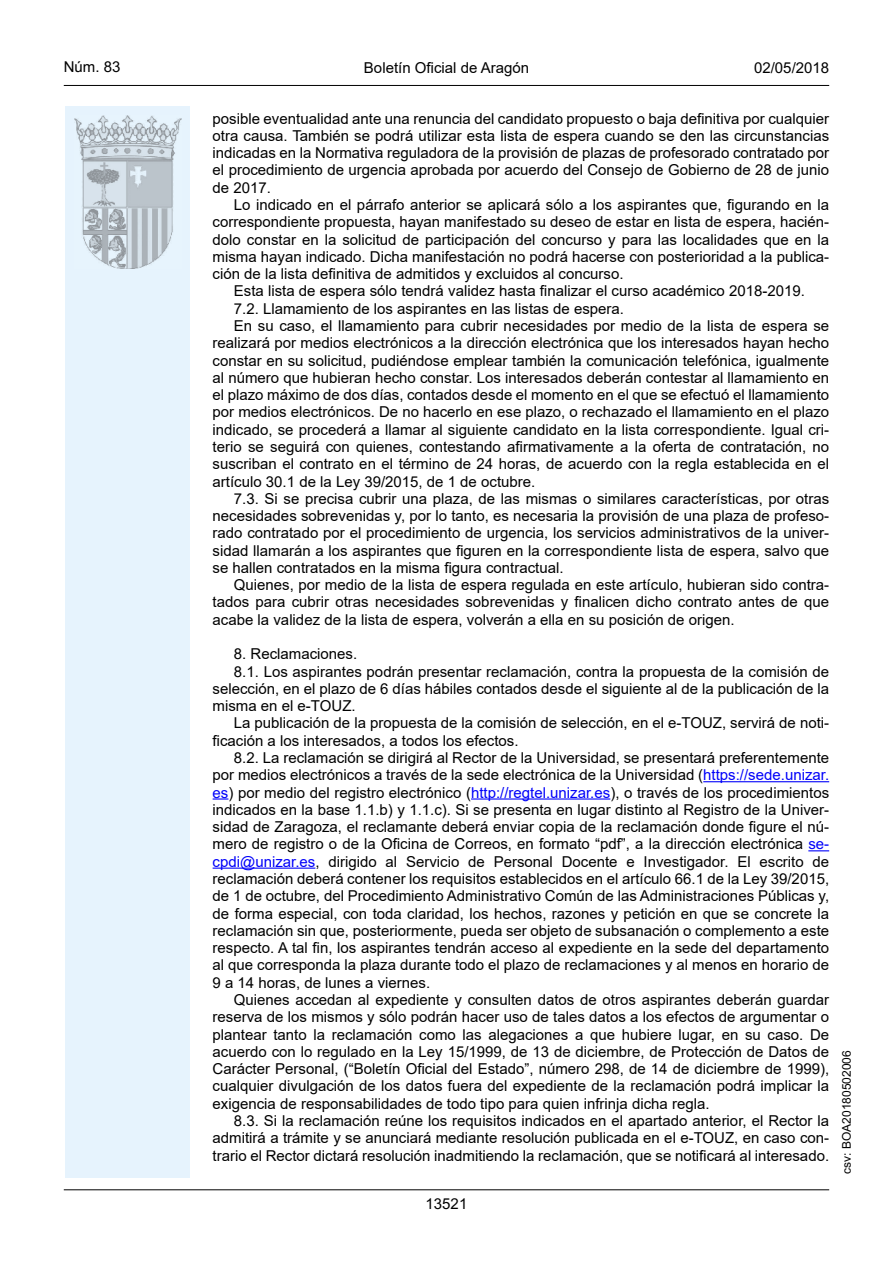
<style>
.page{position:relative;width:893px;height:1263px;background:#fff}
.page>*{position:absolute;margin:0;border:0;box-sizing:border-box;transform-origin:0 0}
.inicio_de_parrafo{font:15px/17.2px "Arial";color:#000;text-align:justify}
.estilo_head-c{font:15px "Arial";color:#000}
.estilo_head-d{font:15px "Arial MT2";color:#000}
.estilo_head-i{font:15px "Arial MT2";color:#000}
.numero_pagina{font:15px "Arial MT2";color:#000}
.estilo_head-i-2{font:12px "Arial MT2";color:#000}
.s1{color:#0100fa}
.s2{font-family:"Arial MT2";color:#0100fa}
</style>
<div class="page">
<div style="left:65px;top:106px;width:125px;height:1072px;background:#e6f3fd"></div>
<img style="left:75px;top:115px;width:106px;height:153px">
<hr style="left:64px;top:85px;width:765px;height:1px;background:#000">
<hr style="left:64px;top:1189px;width:765px;height:1px;background:#000">
<hr style="left:703px;top:781px;width:126px;height:1px;background:#0100fa">
<svg style="left:213px;top:798px;width:15px;height:1px"></svg>
<hr style="left:471px;top:798px;width:139px;height:1px;background:#0100fa">
<svg style="left:808px;top:850px;width:21px;height:1px"></svg>
<hr style="left:213px;top:867px;width:102px;height:2px;background:#0100fa">
<p class="estilo_head-i" style="left:64px;top:57px;width:58px">Núm. 83</p>
<p class="estilo_head-c" style="left:364px;top:57px;width:167px">Boletín Oficial de Aragón</p>
<p class="estilo_head-d" style="left:754px;top:57px;width:77px">02/05/2018</p>
<p class="inicio_de_parrafo" style="left:213px;top:110px;width:618px">posible eventualidad ante una renuncia del candidato propuesto o baja definitiva por cualquier otra causa. También se podrá utilizar esta lista de espera cuando se den las circunstancias indicadas en la Normativa reguladora de la provisión de plazas de profesorado contratado por el procedimiento de urgencia aprobada por acuerdo del Consejo de Gobierno de 28 de junio de 2017.</p>
<p class="inicio_de_parrafo" style="left:213px;top:196px;width:618px;text-indent:21px">Lo indicado en el párrafo anterior se aplicará sólo a los aspirantes que, figurando en la correspondiente propuesta, hayan manifestado su deseo de estar en lista de espera, hacién&shy;dolo constar en la solicitud de participación del concurso y para las localidades que en la misma hayan indicado. Dicha manifestación no podrá hacerse con posterioridad a la publica&shy;ción de la lista definitiva de admitidos y excluidos al concurso.</p>
<p class="inicio_de_parrafo" style="left:234px;top:282px;width:573px">Esta lista de espera sólo tendrá validez hasta finalizar el curso académico 2018-2019.</p>
<p class="inicio_de_parrafo" style="left:234px;top:300px;width:392px">7.2. Llamamiento de los aspirantes en las listas de espera.</p>
<p class="inicio_de_parrafo" style="left:213px;top:317px;width:618px;text-indent:21px">En su caso, el llamamiento para cubrir necesidades por medio de la lista de espera se realizará por medios electrónicos a la dirección electrónica que los interesados hayan hecho constar en su solicitud, pudiéndose emplear también la comunicación telefónica, igualmente al número que hubieran hecho constar. Los interesados deberán contestar al llamamiento en el plazo máximo de dos días, contados desde el momento en el que se efectuó el llamamiento por medios electrónicos. De no hacerlo en ese plazo, o rechazado el llamamiento en el plazo indicado, se procederá a llamar al siguiente candidato en la lista correspondiente. Igual cri&shy;terio se seguirá con quienes, contestando afirmativamente a la oferta de contratación, no suscriban el contrato en el término de 24 horas, de acuerdo con la regla establecida en el artículo 30.1 de la Ley 39/2015, de 1 de octubre.</p>
<p class="inicio_de_parrafo" style="left:213px;top:490px;width:618px;text-indent:21px">7.3. Si se precisa cubrir una plaza, de las mismas o similares características, por otras necesidades sobrevenidas y, por lo tanto, es necesaria la provisión de una plaza de profeso&shy;rado contratado por el procedimiento de urgencia, los servicios administrativos de la univer&shy;sidad llamarán a los aspirantes que figuren en la correspondiente lista de espera, salvo que se hallen contratados en la misma figura contractual.</p>
<p class="inicio_de_parrafo" style="left:213px;top:576px;width:618px;text-indent:21px">Quienes, por medio de la lista de espera regulada en este artículo, hubieran sido contra&shy;tados para cubrir otras necesidades sobrevenidas y finalicen dicho contrato antes de que acabe la validez de la lista de espera, volverán a ella en su posición de origen.</p>
<p class="inicio_de_parrafo" style="left:234px;top:645px;width:125px">8. Reclamaciones.</p>
<p class="inicio_de_parrafo" style="left:213px;top:663px;width:618px;text-indent:21px">8.1. Los aspirantes podrán presentar reclamación, contra la propuesta de la comisión de selección, en el plazo de 6 días hábiles contados desde el siguiente al de la publicación de la misma en el e-TOUZ.</p>
<p class="inicio_de_parrafo" style="left:213px;top:714px;width:618px;text-indent:21px">La publicación de la propuesta de la comisión de selección, en el e-TOUZ, servirá de noti&shy;ficación a los interesados, a todos los efectos.</p>
<p class="inicio_de_parrafo" style="left:213px;top:749px;width:618px;text-indent:21px">8.2. La reclamación se dirigirá al Rector de la Universidad, se presentará preferentemente por medios electrónicos a través de la sede electrónica de la Universidad (<span class="s1">https://sede.unizar. </span><span class="s2">es</span>) por medio del registro electrónico (<span class="s1">http://regtel.unizar.es</span>), o través de los procedimientos indicados en la base 1.1.b) y 1.1.c). Si se presenta en lugar distinto al Registro de la Univer&shy;sidad de Zaragoza, el reclamante deberá enviar copia de la reclamación donde figure el nú&shy;mero de registro o de la Oficina de Correos, en formato “pdf”, a la dirección electrónica <span class="s2">se&shy;</span><span class="s1">cpdi@unizar.es</span>, dirigido al Servicio de Personal Docente e Investigador. El escrito de reclamación deberá contener los requisitos establecidos en el artículo 66.1 de la Ley 39/2015, de 1 de octubre, del Procedimiento Administrativo Común de las Administraciones Públicas y, de forma especial, con toda claridad, los hechos, razones y petición en que se concrete la reclamación sin que, posteriormente, pueda ser objeto de subsanación o complemento a este respecto. A tal fin, los aspirantes tendrán acceso al expediente en la sede del departamento al que corresponda la plaza durante todo el plazo de reclamaciones y al menos en horario de 9 a 14 horas, de lunes a viernes.</p>
<p class="inicio_de_parrafo" style="left:213px;top:991px;width:618px;text-indent:21px">Quienes accedan al expediente y consulten datos de otros aspirantes deberán guardar reserva de los mismos y sólo podrán hacer uso de tales datos a los efectos de argumentar o plantear tanto la reclamación como las alegaciones a que hubiere lugar, en su caso. De acuerdo con lo regulado en la Ley 15/1999, de 13 de diciembre, de Protección de Datos de Carácter Personal, (“Boletín Oficial del Estado”, número 298, de 14 de diciembre de 1999), cualquier divulgación de los datos fuera del expediente de la reclamación podrá implicar la exigencia de responsabilidades de todo tipo para quien infrinja dicha regla.</p>
<p class="inicio_de_parrafo" style="left:213px;top:1112px;width:618px;text-indent:21px">8.3. Si la reclamación reúne los requisitos indicados en el apartado anterior, el Rector la admitirá a trámite y se anunciará mediante resolución publicada en el e-TOUZ, en caso con&shy;trario el Rector dictará resolución inadmitiendo la reclamación, que se notificará al interesado.</p>
<p class="numero_pagina" style="left:426px;top:1193px;width:43px">13521</p>
<p class="estilo_head-i-2" style="left:838px;top:1174px;width:125px;rotate:-90deg">csv: BOA20180502006</p>
</div>
